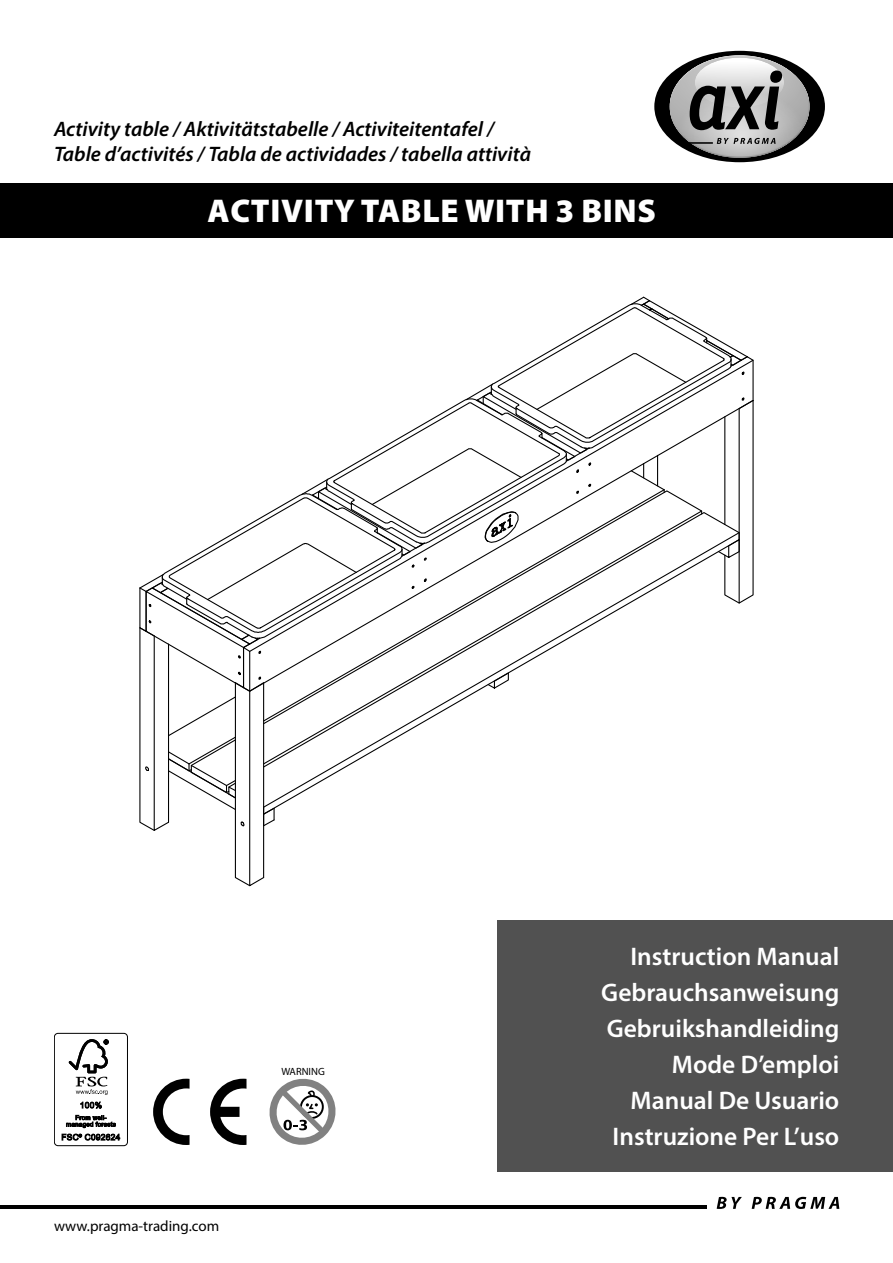
<style>
.page{position:relative;width:893px;height:1263px;background:#fff}
.page>*{position:absolute;margin:0;border:0;box-sizing:border-box;transform-origin:0 0}
.t1{font:900 33px "Myriad Pro";letter-spacing:.02em;color:#fff}
.t2{font:600 25.5px/36px "Myriad Pro";color:#fff;text-align:right}
.t3{font:italic 600 21px/25.2px "Myriad Pro";color:#000}
.t4{font:15px "Myriad Pro";color:#000}
.t5{font:10.5px "Myriad Pro";color:#000}
</style>
<div class="page">
<div style="left:0;top:184px;width:893px;height:54px;background:#000"></div>
<div style="left:654px;top:51px;width:171px;height:111px;background:#000;border-radius:50%"></div>
<svg style="left:670px;top:55px;width:139px;height:103px"></svg>
<svg style="left:717px;top:1197px;width:25px;height:12px"></svg>
<svg style="left:752px;top:1197px;width:87px;height:12px"></svg>
<hr style="left:0;top:1205px;width:706px;height:4px;background:#000">
<div style="left:497px;top:920px;width:396px;height:252px;background:#515151"></div>
<svg style="left:153px;top:1079px;width:37px;height:66px"></svg>
<svg style="left:210px;top:1079px;width:36px;height:66px"></svg>
<svg style="left:269px;top:1079px;width:66px;height:66px"></svg>
<div style="left:54px;top:1033px;width:74px;height:113px;border:1px solid #010101;border-radius:4px"></div>
<svg style="left:69px;top:1039px;width:40px;height:56px"></svg>
<svg style="left:80px;top:1101px;width:22px;height:8px"></svg>
<svg style="left:66px;top:1115px;width:50px;height:13px"></svg>
<svg style="left:62px;top:1134px;width:58px;height:6px"></svg>
<svg style="left:139px;top:296px;width:615px;height:591px"></svg>
<p class="t3" style="left:54px;top:118px;width:479px">Activity table / Aktivitätstabelle / Activiteitentafel /<br>Table d’activités / Tabla de actividades / tabella attività</p>
<h1 class="t1" style="left:207px;top:192px;width:450px">ACTIVITY TABLE WITH 3 BINS</h1>
<p class="t4" style="left:54px;top:1218px;width:167px">www.pragma-trading.com</p>
<p class="t5" style="left:281px;top:1066px;width:45px">WARNING</p>
<p class="t2" style="left:601px;top:940px;width:240px">Instruction Manual<br>Gebrauchsanweisung<br>Gebruikshandleiding<br>Mode D’emploi<br>Manual De Usuario<br>Instruzione Per L’uso</p>
</div>
